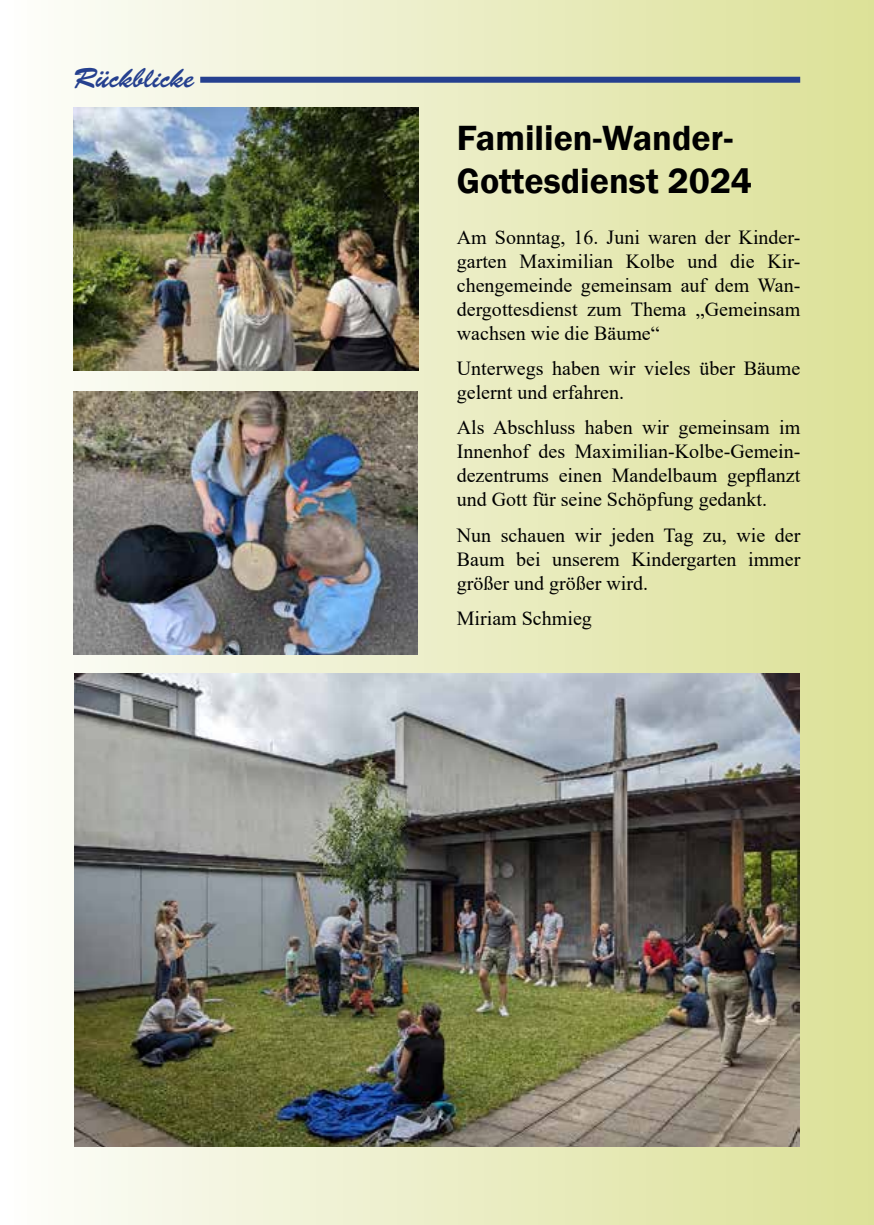
<style>
.page{position:relative;width:874px;height:1225px;background:#fff}
.page>*{position:absolute;margin:0;border:0;box-sizing:border-box;transform-origin:0 0}
.t1{font:600 36px/43.2px "Franklin Gothic";color:#000}
.t2{font:28px "Brush Script Std";color:#25408f}
.t3{font:20px/24px "Times New Roman";color:#000;text-align:justify}
</style>
<div class="page">
<div style="left:0;top:0;width:873px;height:1225px;background:linear-gradient(to right,#fbfcfa,#dbe097)"></div>
<div style="left:200px;top:77px;width:599px;height:6px;background:#25408f"></div>
<img style="left:74px;top:108px;width:344px;height:263px">
<img style="left:73px;top:392px;width:344px;height:263px">
<img style="left:74px;top:673px;width:725px;height:473px">
<h2 class="t2" style="left:73px;top:62px;width:122px">Rückblicke</h2>
<h1 class="t1" style="left:456px;top:117px;width:296px">Familien-Wander-<br>Gottesdienst 2024</h1>
<p class="t3" style="left:456px;top:224px;width:345px">Am Sonntag, 16. Juni waren der Kinder&shy;garten Maximilian Kolbe und die Kir&shy;chengemeinde gemeinsam auf dem Wan&shy;dergottesdienst zum Thema „Gemeinsam wachsen wie die Bäume“</p>
<p class="t3" style="left:456px;top:355px;width:345px">Unterwegs haben wir vieles über Bäume gelernt und erfahren.</p>
<p class="t3" style="left:456px;top:415px;width:345px">Als Abschluss haben wir gemeinsam im Innenhof des Maximilian-Kolbe-Gemein&shy;dezentrums einen Mandelbaum gepflanzt und Gott für seine Schöpfung gedankt.</p>
<p class="t3" style="left:456px;top:522px;width:345px">Nun schauen wir jeden Tag zu, wie der Baum bei unserem Kindergarten immer größer und größer wird.</p>
<p class="t3" style="left:456px;top:606px;width:137px">Miriam Schmieg</p>
</div>
